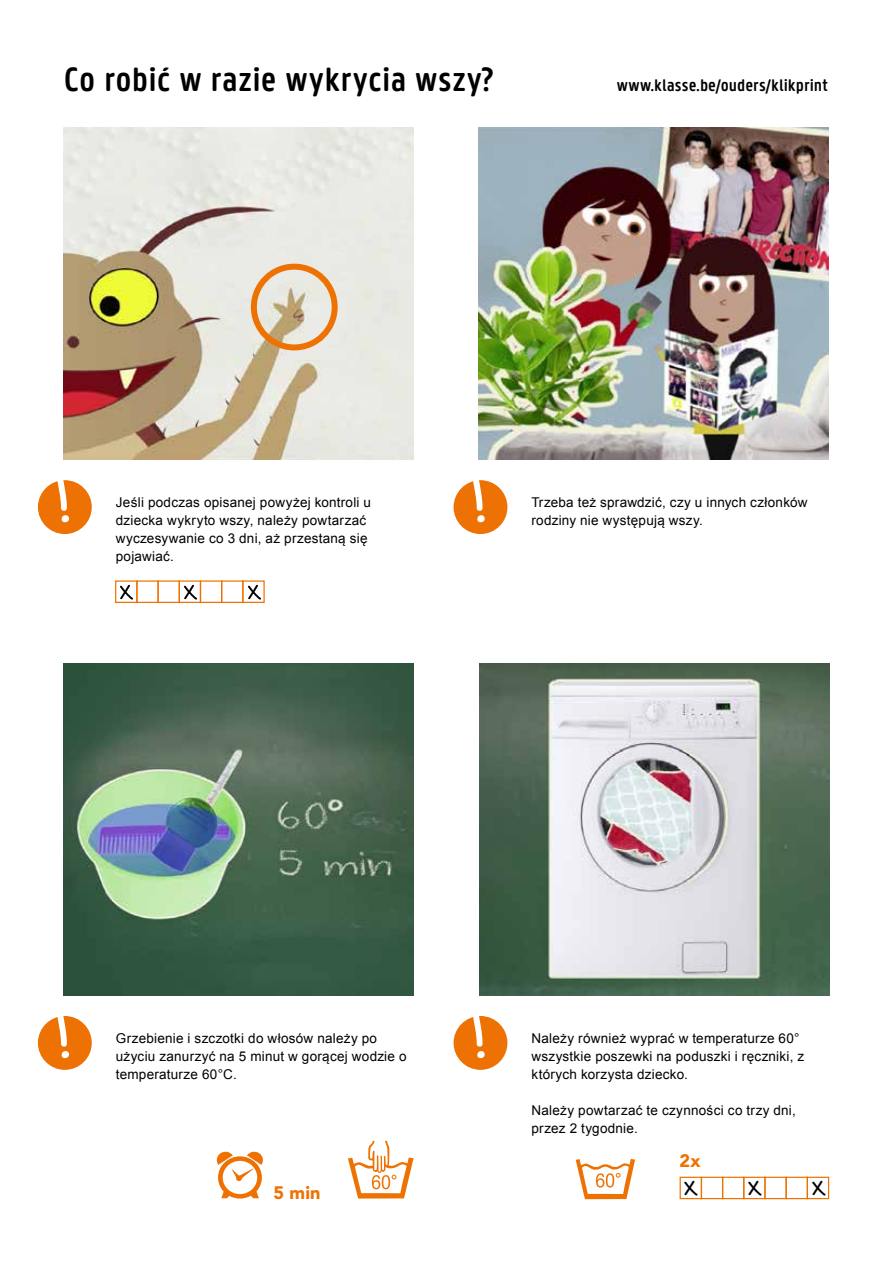
<style>
.page{position:relative;width:893px;height:1263px;background:#fff}
.page>*{position:absolute;margin:0;border:0;box-sizing:border-box;transform-origin:0 0}
.t1{font:500 67.5px "Aniek";color:#fff}
.t2{font:36px "Panno Rounded POS";letter-spacing:.005em;color:#000}
.t3{font:500 23.1px "Aniek";color:#000}
.t4{font:18px "Panno Rounded POS";color:#000}
.t5{font:900 18px "Avenir";color:#ee7203}
.t6{font:13.5px/18px "Arial";letter-spacing:.02em;color:#000}
</style>
<div class="page">
<img style="left:64px;top:128px;width:350px;height:331px">
<div style="left:38px;top:480px;width:54px;height:54px;background:#ee7203;border-radius:50%"></div>
<div style="left:38px;top:1016px;width:54px;height:54px;background:#ee7203;border-radius:50%"></div>
<div style="left:454px;top:480px;width:53px;height:54px;background:#ee7203;border-radius:50%"></div>
<div style="left:454px;top:1016px;width:53px;height:54px;background:#ee7203;border-radius:50%"></div>
<div style="left:251px;top:264px;width:87px;height:86px;border:6px solid #ee7203;border-radius:50%"></div>
<img style="left:478px;top:128px;width:350px;height:331px">
<img style="left:64px;top:663px;width:350px;height:332px">
<img style="left:479px;top:663px;width:350px;height:332px">
<svg style="left:217px;top:1151px;width:46px;height:47px"></svg>
<svg style="left:348px;top:1140px;width:66px;height:58px"></svg>
<div style="left:115px;top:580px;width:23px;height:23px;border:1px solid #ee7203"></div>
<div style="left:179px;top:580px;width:22px;height:23px;border:1px solid #ee7203"></div>
<div style="left:136px;top:580px;width:23px;height:23px;border:1px solid #ee7203"></div>
<div style="left:200px;top:580px;width:22px;height:23px;border:1px solid #ee7203"></div>
<div style="left:157px;top:580px;width:23px;height:23px;border:1px solid #ee7203"></div>
<div style="left:221px;top:580px;width:23px;height:23px;border:1px solid #ee7203"></div>
<div style="left:242px;top:580px;width:23px;height:23px;border:1px solid #ee7203"></div>
<svg style="left:120px;top:585px;width:13px;height:15px"></svg>
<svg style="left:184px;top:585px;width:13px;height:15px"></svg>
<svg style="left:248px;top:585px;width:13px;height:15px"></svg>
<svg style="left:576px;top:1159px;width:59px;height:40px"></svg>
<div style="left:680px;top:1177px;width:22px;height:22px;border:1px solid #ee7203"></div>
<div style="left:743px;top:1177px;width:23px;height:22px;border:1px solid #ee7203"></div>
<div style="left:701px;top:1177px;width:22px;height:22px;border:1px solid #ee7203"></div>
<div style="left:764px;top:1177px;width:23px;height:22px;border:1px solid #ee7203"></div>
<div style="left:722px;top:1177px;width:22px;height:22px;border:1px solid #ee7203"></div>
<div style="left:785px;top:1177px;width:23px;height:22px;border:1px solid #ee7203"></div>
<div style="left:807px;top:1177px;width:22px;height:22px;border:1px solid #ee7203"></div>
<h2 class="t2" style="left:64px;top:60px;width:431px">Co robić w razie wykrycia wszy?</h2>
<h3 class="t4" style="left:617px;top:75px;width:213px">www.klasse.be/ouders/klikprint</h3>
<h1 class="t1" style="left:55px;top:454px;width:21px">!</h1>
<p class="t6" style="left:116px;top:494px;width:257px">Jeśli podczas opisanej powyżej kontroli u dziecka wykryto wszy, należy powtarzać wyczesywanie co 3 dni, aż przestaną się pojawiać.</p>
<h1 class="t1" style="left:470px;top:454px;width:21px">!</h1>
<p class="t6" style="left:531px;top:494px;width:277px">Trzeba też sprawdzić, czy u innych członków rodziny nie występują wszy.</p>
<h1 class="t1" style="left:55px;top:990px;width:21px">!</h1>
<p class="t6" style="left:116px;top:1029px;width:292px">Grzebienie i szczotki do włosów należy po użyciu zanurzyć na 5 minut w gorącej wodzie o temperaturze 60°C.</p>
<h1 class="t1" style="left:470px;top:990px;width:21px">!</h1>
<p class="t6" style="left:531px;top:1029px;width:274px">Należy również wyprać w temperaturze 60° wszystkie poszewki na poduszki i ręczniki, z których korzysta dziecko.</p>
<p class="t6" style="left:531px;top:1101px;width:266px">Należy powtarzać te czynności co trzy dni, przez 2 tygodnie.</p>
<h3 class="t5" style="left:680px;top:1149px;width:22px">2x</h3>
<h3 class="t5" style="left:274px;top:1182px;width:48px">5 min</h3>
<h3 class="t3" style="left:684px;top:1172px;width:14px">X</h3>
<h3 class="t3" style="left:748px;top:1172px;width:14px">X</h3>
<h3 class="t3" style="left:812px;top:1172px;width:14px">X</h3>
</div>
